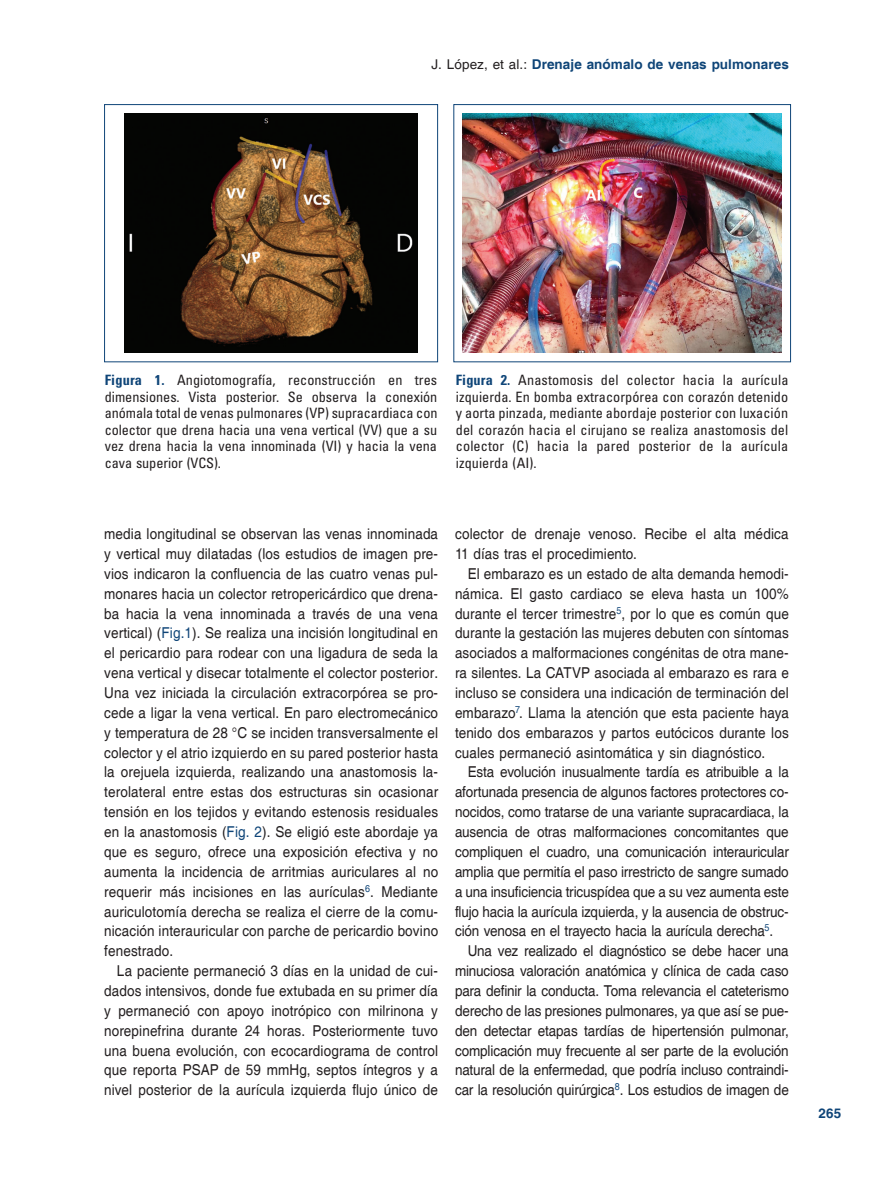
<style>
.page{position:relative;width:893px;height:1191px;background:#fff}
.page>*{position:absolute;margin:0;border:0;box-sizing:border-box;transform-origin:0 0}
.TX{font:15px/19.8px "Helvetica";letter-spacing:.01em;color:#231f20;text-align:justify;scale:.9 1}
.FGC{font:condensed 14.25px/16.5px "Univers LT Std";color:#231f20;text-align:justify}
.t1{font:700 13.5px "Helvetica";letter-spacing:.005em;color:#0f4578}
.t2{font:700 13.5px "Helvetica LT Std";color:#0f4578}
.s1{font-weight:400;color:#231f20}
.s2{font-weight:700;color:#0f4578}
.s3{color:#0f4578}
</style>
<div class="page">
<img style="left:125px;top:113px;width:292px;height:240px">
<div style="left:104px;top:104px;width:334px;height:258px;border:1px solid #0f4578"></div>
<img style="left:463px;top:113px;width:319px;height:240px">
<div style="left:453px;top:104px;width:338px;height:258px;border:1px solid #0f4578"></div>
<p class="t1" style="left:431px;top:56px;width:359px"><span class="s1">J. López, et al.:</span> Drenaje anómalo de venas pulmonares</p>
<p class="FGC" style="left:105px;top:372px;width:334px"><span class="s2">Figura 1.</span> Angiotomografía, reconstrucción en tres dimensiones. Vista posterior. Se observa la conexión anómala total de venas pulmonares (VP) supracardiaca con colector que drena hacia una vena vertical (VV) que a su vez drena hacia la vena innominada (VI) y hacia la vena cava superior (VCS).</p>
<p class="FGC" style="left:456px;top:372px;width:334px"><span class="s2">Figura 2.</span> Anastomosis del colector hacia la aurícula izquierda. En bomba extracorpórea con corazón detenido y aorta pinzada, mediante abordaje posterior con luxación del corazón hacia el cirujano se realiza anastomosis del colector (C) hacia la pared posterior de la aurícula izquierda (AI).</p>
<p class="TX" style="left:104px;top:524px;width:373px">media longitudinal se observan las venas innominada y vertical muy dilatadas (los estudios de imagen pre&shy;vios indicaron la confluencia de las cuatro venas pul&shy;monares hacia un colector retropericárdico que drena&shy;ba hacia la vena innominada a través de una vena vertical) (<span class="s3">Fig.1</span>). Se realiza una incisión longitudinal en el pericardio para rodear con una ligadura de seda la vena vertical y disecar totalmente el colector posterior.<br>Una vez iniciada la circulación extracorpórea se pro&shy;cede a ligar la vena vertical. En paro electromecánico y temperatura de 28 °C se inciden transversalmente el colector y el atrio izquierdo en su pared posterior hasta la orejuela izquierda, realizando una anastomosis la&shy;terolateral entre estas dos estructuras sin ocasionar tensión en los tejidos y evitando estenosis residuales en la anastomosis (<span class="s3">Fig. 2</span>). Se eligió este abordaje ya que es seguro, ofrece una exposición efectiva y no aumenta la incidencia de arritmias auriculares al no requerir más incisiones en las aurículas<sup>6</sup>. Mediante auriculotomía derecha se realiza el cierre de la comu&shy;nicación interauricular con parche de pericardio bovino fenestrado.</p>
<p class="TX" style="left:104px;top:961px;width:372px;text-indent:13px">La paciente permaneció 3 días en la unidad de cui&shy;dados intensivos, donde fue extubada en su primer día y permaneció con apoyo inotrópico con milrinona y norepinefrina durante 24 horas. Posteriormente tuvo una buena evolución, con ecocardiograma de control que reporta PSAP de 59 mmHg, septos íntegros y a nivel posterior de la aurícula izquierda flujo único de</p>
<p class="TX" style="left:455px;top:524px;width:372px">colector de drenaje venoso. Recibe el alta médica<br>11 días tras el procedimiento.</p>
<p class="TX" style="left:455px;top:564px;width:372px;text-indent:13px">El embarazo es un estado de alta demanda hemodi&shy;námica. El gasto cardiaco se eleva hasta un 100% durante el tercer trimestre<sup>5</sup>, por lo que es común que durante la gestación las mujeres debuten con síntomas asociados a malformaciones congénitas de otra mane&shy;ra silentes. La CATVP asociada al embarazo es rara e incluso se considera una indicación de terminación del embarazo<sup>7</sup>. Llama la atención que esta paciente haya tenido dos embarazos y partos eutócicos durante los cuales permaneció asintomática y sin diagnóstico.</p>
<p class="TX" style="left:455px;top:763px;width:372px;text-indent:13px">Esta evolución inusualmente tardía es atribuible a la afortunada presencia de algunos factores protectores co&shy;nocidos, como tratarse de una variante supracardiaca, la ausencia de otras malformaciones concomitantes que compliquen el cuadro, una comunicación interauricular amplia que permitía el paso irrestricto de sangre sumado a una insuficiencia tricuspídea que a su vez aumenta este flujo hacia la aurícula izquierda, y la ausencia de obstruc&shy;ción venosa en el trayecto hacia la aurícula derecha<sup>5</sup>.</p>
<p class="TX" style="left:455px;top:941px;width:372px;text-indent:13px">Una vez realizado el diagnóstico se debe hacer una minuciosa valoración anatómica y clínica de cada caso para definir la conducta. Toma relevancia el cateterismo derecho de las presiones pulmonares, ya que así se pue&shy;den detectar etapas tardías de hipertensión pulmonar, complicación muy frecuente al ser parte de la evolución natural de la enfermedad, que podría incluso contraindi&shy;car la resolución quirúrgica<sup>8</sup>. Los estudios de imagen de</p>
<p class="t2" style="left:819px;top:1104px;width:24px">265</p>
</div>
